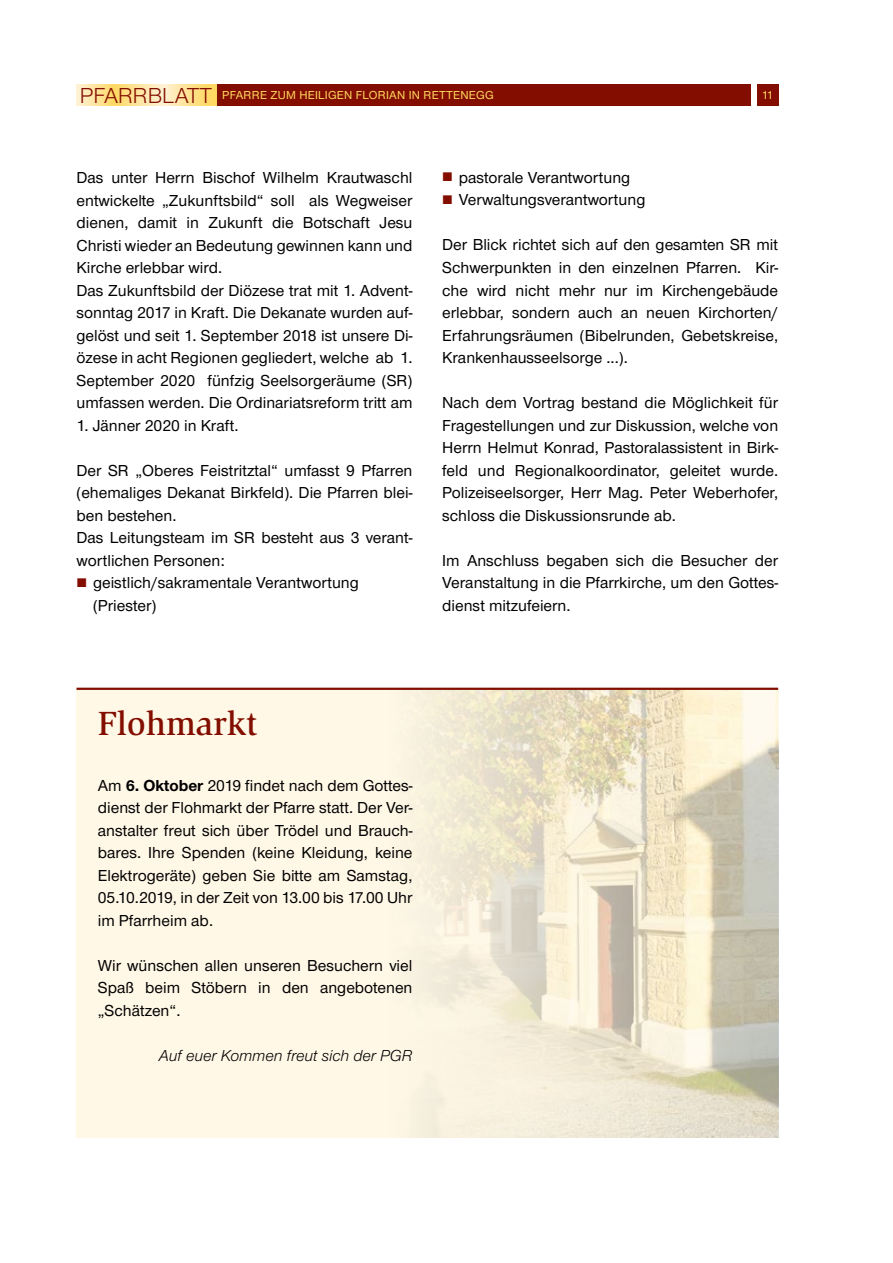
<style>
.page{position:relative;width:893px;height:1263px;background:#fff}
.page>*{position:absolute;margin:0;border:0;box-sizing:border-box;transform-origin:0 0}
.t1{font:500 34.5px "Slimbach";color:#830e00}
.t2{font:500 16.5px/22.5px "Nimbus Sans Novus T";color:#000;text-align:justify}
.t3{font:italic 16.5px "Nimbus Sans Novus T";color:#000}
.t4{font:500 12px "Nimbus Sans Novus T";letter-spacing:.02em;color:#ffd861}
.s1{font-weight:400;font-size:22.5px;color:#830e00}
.s2{font-weight:700}
</style>
<div class="page">
<svg style="left:77px;top:84px;width:139px;height:22px;background:#ffe49a"></svg>
<div style="left:218px;top:84px;width:533px;height:22px;background:#830e00"></div>
<div style="left:757px;top:84px;width:21px;height:22px;background:#830e00"></div>
<img style="left:77px;top:690px;width:701px;height:448px">
<hr style="left:77px;top:688px;width:701px;height:2px;background:#830e00">
<p class="t4" style="left:80px;top:88px;width:415px"><span class="s1">PFARRBLATT</span> PFARRE ZUM HEILIGEN FLORIAN IN RETTENEGG</p>
<p class="t4" style="left:762px;top:88px;width:13px">11</p>
<p class="t2" style="left:77px;top:166px;width:337px;text-align:left">Das unter Herrn Bischof Wilhelm Krautwaschl entwickelte „Zukunftsbild“ soll als Wegweiser dienen, damit in Zukunft die Botschaft Jesu Christi wieder an Bedeutung gewinnen kann und Kirche erlebbar wird.<br>Das Zukunftsbild der Diözese trat mit 1. Advent&shy;sonntag 2017 in Kraft. Die Dekanate wurden auf&shy;gelöst und seit 1. September 2018 ist unsere Di&shy;özese in acht Regionen gegliedert, welche ab 1.<br>September 2020 fünfzig Seelsorgeräume (SR) umfassen werden. Die Ordinariatsreform tritt am</p>
<p class="t2" style="left:77px;top:414px;width:164px">1. Jänner 2020 in Kraft.</p>
<p class="t2" style="left:77px;top:459px;width:337px">Der SR „Oberes Feistritztal“ umfasst 9 Pfarren</p>
<p class="t2" style="left:77px;top:481px;width:337px">(ehemaliges Dekanat Birkfeld). Die Pfarren blei-</p>
<p class="t2" style="left:77px;top:504px;width:101px">ben bestehen.</p>
<p class="t2" style="left:77px;top:526px;width:337px">Das Leitungsteam im SR besteht aus 3 verant-</p>
<p class="t2" style="left:77px;top:549px;width:150px">wortlichen Personen:</p>
<p class="t2" style="left:93px;top:571px;width:267px">geistlich/sakramentale Verantwortung</p>
<p class="t2" style="left:93px;top:593px;width:65px">(Priester)</p>
<p class="t2" style="left:459px;top:166px;width:188px">pastorale Verantwortung<br>Verwaltungsverantwortung</p>
<p class="t2" style="left:442px;top:233px;width:337px">Der Blick richtet sich auf den gesamten SR mit Schwerpunkten in den einzelnen Pfarren. Kir&shy;che wird nicht mehr nur im Kirchengebäude erlebbar, sondern auch an neuen Kirchorten/ Erfahrungsräumen (Bibelrunden, Gebetskreise, Krankenhausseelsorge ...).</p>
<p class="t2" style="left:442px;top:391px;width:337px">Nach dem Vortrag bestand die Möglichkeit für Fragestellungen und zur Diskussion, welche von Herrn Helmut Konrad, Pastoralassistent in Birk&shy;feld und Regionalkoordinator, geleitet wurde.<br>Polizeiseelsorger, Herr Mag. Peter Weberhofer, schloss die Diskussionsrunde ab.</p>
<p class="t2" style="left:442px;top:548px;width:337px">Im Anschluss begaben sich die Besucher der Veranstaltung in die Pfarrkirche, um den Gottes&shy;dienst mitzufeiern.</p>
<h1 class="t1" style="left:98px;top:703px;width:161px">Flohmarkt</h1>
<p class="t2" style="left:98px;top:773px;width:316px">Am <span class="s2">6. Oktober</span> 2019 findet nach dem Gottes&shy;dienst der Flohmarkt der Pfarre statt. Der Ver&shy;anstalter freut sich über Trödel und Brauch&shy;bares. Ihre Spenden (keine Kleidung, keine Elektrogeräte) geben Sie bitte am Samstag, 05.10.2019, in der Zeit von 13.00 bis 17.00 Uhr im Pfarrheim ab.</p>
<p class="t2" style="left:98px;top:953px;width:316px">Wir wünschen allen unseren Besuchern viel Spaß beim Stöbern in den angebotenen „Schätzen“.</p>
<p class="t3" style="left:159px;top:1045px;width:255px">Auf euer Kommen freut sich der PGR</p>
</div>
